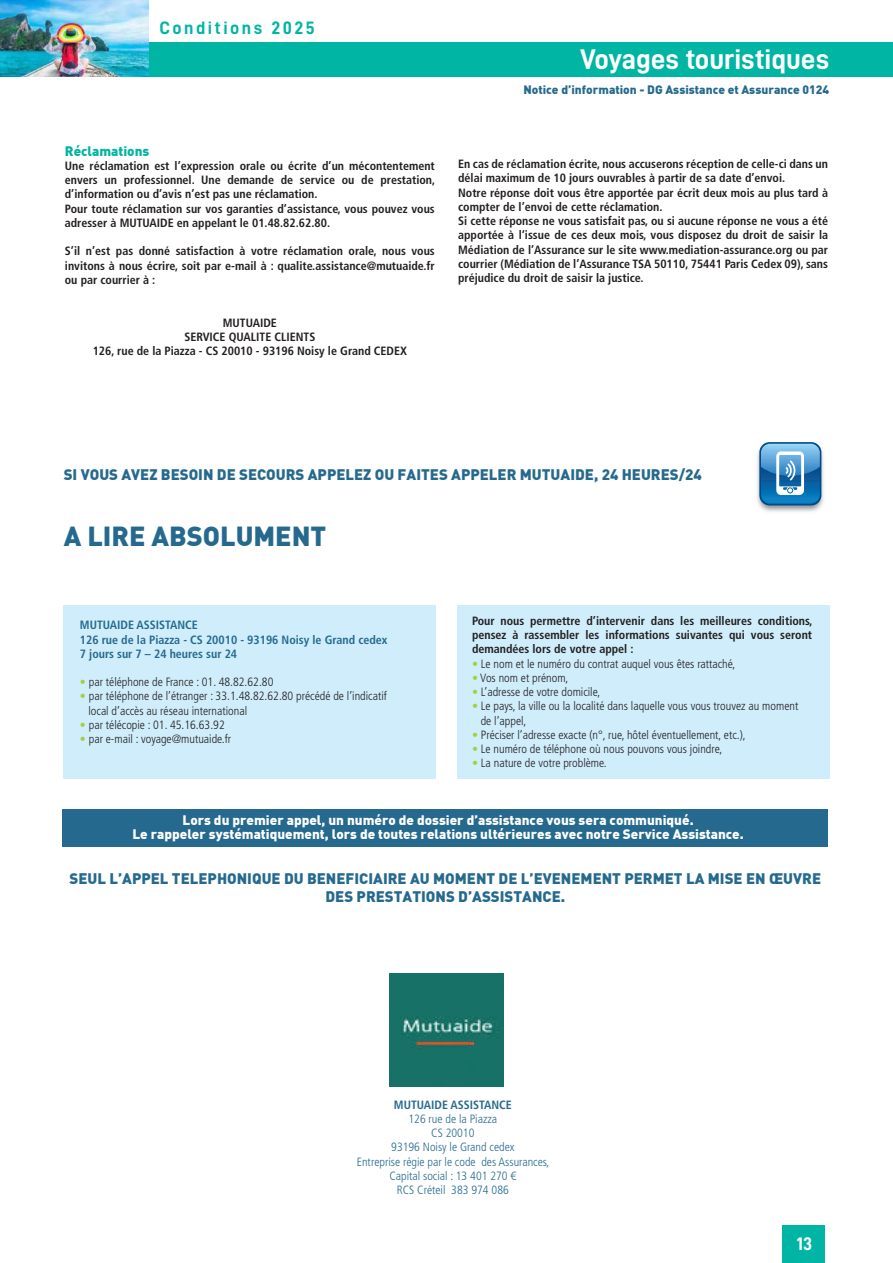
<style>
.page{position:relative;width:893px;height:1263px;background:#fff}
.page>*{position:absolute;margin:0;border:0;box-sizing:border-box;transform-origin:0 0}
.t1{font:28.5px "D DIN Bold";color:#fff}
.t2{font:900 27px "DIN";color:#256a8e}
.t3{font:18.15px "D DIN Bold";color:#fff}
.t4{font:18px "D DIN Bold";letter-spacing:.14em;color:#00b5a4}
.t5{font:900 15px/18px "DIN";color:#256a8e;text-align:center}
.t6{font:900 13.5px/14.2px "DIN";color:#fff;text-align:center}
.t7{font:900 13.5px "DIN";color:#00b5a4}
.t8{font:700 condensed 12px/14.2px "Frutiger LT Std";color:#231f20;text-align:justify}
.t9{font:300 condensed 12px/14.2px "Frutiger LT Std";color:#231f20}
.t10{font:300 condensed 12px/14.2px "Frutiger LT Std";color:#256a8e;text-align:center}
.t11{font:700 condensed 12px/14.2px "Frutiger LT Std";color:#256a8e}
.t12{font:900 12px "DIN";color:#256a8e}
.s1{color:#a6ce3d}
</style>
<div class="page">
<div style="left:63px;top:809px;width:765px;height:38px;background:#256a8e"></div>
<div style="left:64px;top:605px;width:372px;height:173px;background:#cfedfb"></div>
<div style="left:457px;top:605px;width:372px;height:173px;background:#cfedfb"></div>
<img style="left:757px;top:442px;width:67px;height:70px">
<svg style="left:759px;top:442px;width:62px;height:63px"></svg>
<svg style="left:761px;top:444px;width:59px;height:60px;background:#539acb"></svg>
<img style="left:390px;top:973px;width:113px;height:114px">
<div style="left:0;top:43px;width:893px;height:34px;background:#00b5a4"></div>
<div style="left:783px;top:1225px;width:42px;height:38px;background:#00b5a4"></div>
<img style="left:0;top:0;width:149px;height:77px">
<h3 class="t4" style="left:159px;top:18px;width:157px">Conditions 2025</h3>
<p class="t7" style="left:65px;top:142px;width:86px">Réclamations</p>
<p class="t8" style="left:65px;top:158px;width:372px;text-align:left">Une réclamation est l’expression orale ou écrite d’un mécontentement envers un professionnel. Une demande de service ou de prestation, d’information ou d’avis n’est pas une réclamation.<br>Pour toute réclamation sur vos garanties d’assistance, vous pouvez vous adresser à MUTUAIDE en appelant le 01.48.82.62.80.</p>
<p class="t8" style="left:65px;top:244px;width:371px">S’il n’est pas donné satisfaction à votre réclamation orale, nous vous invitons à nous écrire, soit par e-mail à : qualite.assistance@mutuaide.fr ou par courrier à :</p>
<p class="t8" style="left:93px;top:315px;width:316px;text-align:center">MUTUAIDE<br>SERVICE QUALITE CLIENTS<br>126, rue de la Piazza - CS 20010 - 93196 Noisy le Grand CEDEX</p>
<h1 class="t1" style="left:580px;top:43px;width:251px">Voyages touristiques</h1>
<p class="t12" style="left:523px;top:82px;width:307px">Notice d’information - DG Assistance et Assurance 0124</p>
<p class="t8" style="left:458px;top:157px;width:371px;text-align:left">En cas de réclamation écrite, nous accuserons réception de celle-ci dans un délai maximum de 10 jours ouvrables à partir de sa date d’envoi.<br>Notre réponse doit vous être apportée par écrit deux mois au plus tard à compter de l’envoi de cette réclamation.<br>Si cette réponse ne vous satisfait pas, ou si aucune réponse ne vous a été apportée à l‘issue de ces deux mois, vous disposez du droit de saisir la Médiation de l’Assurance sur le site www.mediation-assurance.org ou par courrier (Médiation de l’Assurance TSA 50110, 75441 Paris Cedex 09), sans préjudice du droit de saisir la justice.</p>
<p class="t5" style="left:64px;top:465px;width:640px">SI VOUS AVEZ BESOIN DE SECOURS APPELEZ OU FAITES APPELER MUTUAIDE, 24 HEURES/24</p>
<h2 class="t2" style="left:64px;top:518px;width:264px">A LIRE ABSOLUMENT</h2>
<p class="t11" style="left:80px;top:618px;width:309px">MUTUAIDE ASSISTANCE<br>126 rue de la Piazza - CS 20010 - 93196 Noisy le Grand cedex<br>7 jours sur 7 – 24 heures sur 24</p>
<p class="t9" style="left:80px;top:675px;width:195px"><span class="s1">•</span> par téléphone de France : 01. 48.82.62.80</p>
<p class="t9" style="left:89px;top:689px;width:300px;text-indent:-9px"><span class="s1">•</span> par téléphone de l’étranger : 33.1.48.82.62.80 précédé de l’indicatif local d’accès au réseau international</p>
<p class="t9" style="left:80px;top:718px;width:146px"><span class="s1">•</span> par télécopie : 01. 45.16.63.92</p>
<p class="t9" style="left:80px;top:732px;width:153px"><span class="s1">•</span> par e-mail : voyage@mutuaide.fr</p>
<p class="t8" style="left:472px;top:614px;width:342px">Pour nous permettre d’intervenir dans les meilleures conditions, pensez à rassembler les informations suivantes qui vous seront demandées lors de votre appel :</p>
<p class="t9" style="left:472px;top:657px;width:265px"><span class="s1">•</span> Le nom et le numéro du contrat auquel vous êtes rattaché,</p>
<p class="t9" style="left:472px;top:671px;width:98px"><span class="s1">•</span> Vos nom et prénom,</p>
<p class="t9" style="left:472px;top:685px;width:130px"><span class="s1">•</span> L’adresse de votre domicile,</p>
<p class="t9" style="left:481px;top:699px;width:319px;text-indent:-9px"><span class="s1">•</span> Le pays, la ville ou la localité dans laquelle vous vous trouvez au moment de l’appel,</p>
<p class="t9" style="left:472px;top:728px;width:275px"><span class="s1">•</span> Préciser l’adresse exacte (n°, rue, hôtel éventuellement, etc.),</p>
<p class="t9" style="left:472px;top:742px;width:252px"><span class="s1">•</span> Le numéro de téléphone où nous pouvons vous joindre,</p>
<p class="t9" style="left:472px;top:756px;width:136px"><span class="s1">•</span> La nature de votre problème.</p>
<p class="t6" style="left:132px;top:812px;width:613px">Lors du premier appel, un numéro de dossier d’assistance vous sera communiqué.<br>Le rappeler systématiquement, lors de toutes relations ultérieures avec notre Service Assistance.</p>
<p class="t5" style="left:70px;top:869px;width:753px">SEUL L’APPEL TELEPHONIQUE DU BENEFICIAIRE AU MOMENT DE L’EVENEMENT PERMET LA MISE EN ŒUVRE<br>DES PRESTATIONS D’ASSISTANCE.</p>
<p class="t11" style="left:394px;top:1097px;width:119px">MUTUAIDE ASSISTANCE</p>
<p class="t10" style="left:357px;top:1112px;width:194px">126 rue de la Piazza<br>CS 20010<br>93196 Noisy le Grand cedex<br>Entreprise régie par le code des Assurances,<br>Capital social : 13 401 270 €<br>RCS Créteil 383 974 086</p>
<h3 class="t3" style="left:797px;top:1233px;width:17px">13</h3>
</div>
